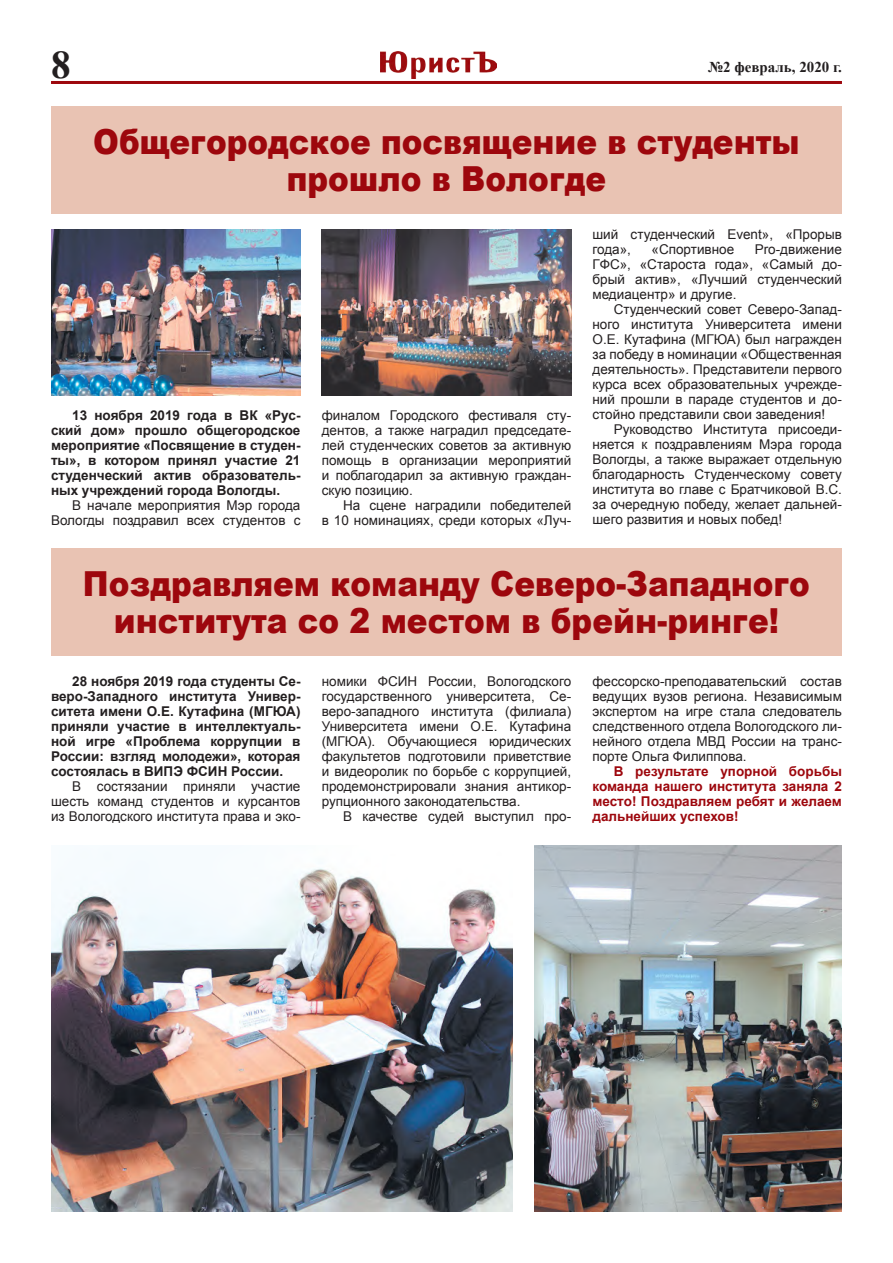
<style>
.page{position:relative;width:893px;height:1263px;background:#fff}
.page>*{position:absolute;margin:0;border:0;box-sizing:border-box;transform-origin:0 0}
.t1{font:700 39.15px "Times New Roman";color:#231f20}
.Заголовок{font:900 34.5px/37.5px "Arial";color:#9d070d;text-align:center;scale:.9 1}
.t2{font:700 15px "Times New Roman";color:#231f20}
.Основной{font:13.5px/15px "Arial";color:#231f20;text-align:justify}
.Основной-2{font:700 13.5px/15px "Arial";color:#231f20;text-align:justify}
.Основной-3{font:700 13.5px/15px "Arial";color:#9d070d;text-align:justify}
</style>
<div class="page">
<div style="left:51px;top:106px;width:791px;height:107px;background:#e9c3b3"></div>
<div style="left:51px;top:548px;width:791px;height:107px;background:#e9c3b3"></div>
<img style="left:381px;top:51px;width:115px;height:28px">
<hr style="left:51px;top:81px;width:791px;height:3px;background:#9d070d">
<img style="left:51px;top:229px;width:249px;height:166px">
<img style="left:535px;top:845px;width:307px;height:367px">
<img style="left:51px;top:861px;width:462px;height:351px">
<img style="left:322px;top:229px;width:249px;height:166px">
<p class="t1" style="left:51px;top:37px;width:21px">8</p>
<p class="t2" style="left:708px;top:57px;width:135px">№2 февраль, 2020 г.</p>
<p class="Заголовок" style="left:93px;top:122px;width:787px">Общегородское посвящение в студенты прошло в Вологде</p>
<p class="Основной-2" style="left:51px;top:408px;width:251px;text-indent:21px">13 ноября 2019 года в ВК «Рус&shy;ский дом» прошло общегородское мероприятие «Посвящение в студен&shy;ты», в котором принял участие 21 студенческий актив образователь&shy;ных учреждений города Вологды.</p>
<p class="Основной" style="left:51px;top:498px;width:251px;text-align:right">В начале мероприятия Мэр города<br>Вологды поздравил всех студентов с</p>
<p class="Основной" style="left:322px;top:408px;width:251px">финалом Городского фестиваля сту&shy;дентов, а также наградил председате&shy;лей студенческих советов за активную помощь в организации мероприятий и поблагодарил за активную граждан&shy;скую позицию.</p>
<p class="Основной" style="left:322px;top:498px;width:251px;text-align:right">На сцене наградили победителей<br>в 10 номинациях, среди которых «Луч-</p>
<p class="Основной" style="left:592px;top:227px;width:251px">ший студенческий Event», «Прорыв года»,</p>
<p class="Основной" style="left:652px;top:242px;width:84px">«Спортивное</p>
<p class="Основной" style="left:592px;top:242px;width:251px;text-indent:162px">Pro-движение ГФС», «Староста года», «Самый до&shy;брый актив», «Лучший студенческий медиацентр» и другие.</p>
<p class="Основной" style="left:592px;top:302px;width:251px;text-indent:21px">Студенческий совет Северо-Запад&shy;ного института Университета имени О.Е. Кутафина (МГЮА) был награжден за победу в номинации «Общественная деятельность». Представители первого курса всех образовательных учрежде&shy;ний прошли в параде студентов и до&shy;стойно представили свои заведения!</p>
<p class="Основной" style="left:592px;top:422px;width:251px;text-indent:21px">Руководство Института присоеди&shy;няется к поздравлениям Мэра города Вологды, а также выражает отдельную благодарность Студенческому совету института во главе с Братчиковой В.С. за очередную победу, желает дальней&shy;шего развития и новых побед!</p>
<p class="Заголовок" style="left:83px;top:563px;width:809px">Поздравляем команду Северо-Западного института со 2 местом в брейн-ринге!</p>
<p class="Основной-2" style="left:51px;top:674px;width:251px;text-indent:21px">28 ноября 2019 года студенты Се&shy;веро-Западного института Универ&shy;ситета имени О.Е. Кутафина (МГЮА) приняли участие в интеллектуаль&shy;ной игре «Проблема коррупции в России: взгляд молодежи», которая состоялась в ВИПЭ ФСИН России.</p>
<p class="Основной" style="left:51px;top:779px;width:251px;text-indent:21px">В состязании приняли участие шесть команд студентов и курсантов из Вологодского института права и эко-</p>
<p class="Основной" style="left:322px;top:674px;width:251px">номики ФСИН России, Вологодского государственного университета, Се&shy;веро-западного института (филиала)<br>Университета имени О.Е. Кутафина (МГЮА). Обучающиеся юридических факультетов подготовили приветствие и видеоролик по борьбе с коррупцией, продемонстрировали знания антикор&shy;рупционного законодательства.</p>
<p class="Основной" style="left:343px;top:809px;width:230px">В качестве судей выступил про-</p>
<p class="Основной" style="left:592px;top:674px;width:251px">фессорско-преподавательский состав ведущих вузов региона. Независимым экспертом на игре стала следователь следственного отдела Вологодского ли&shy;нейного отдела МВД России на транс&shy;порте Ольга Филиппова.</p>
<p class="Основной-3" style="left:592px;top:764px;width:251px;text-indent:21px">В результате упорной борьбы команда нашего института заняла 2 место! Поздравляем ребят и желаем дальнейших успехов!</p>
</div>
